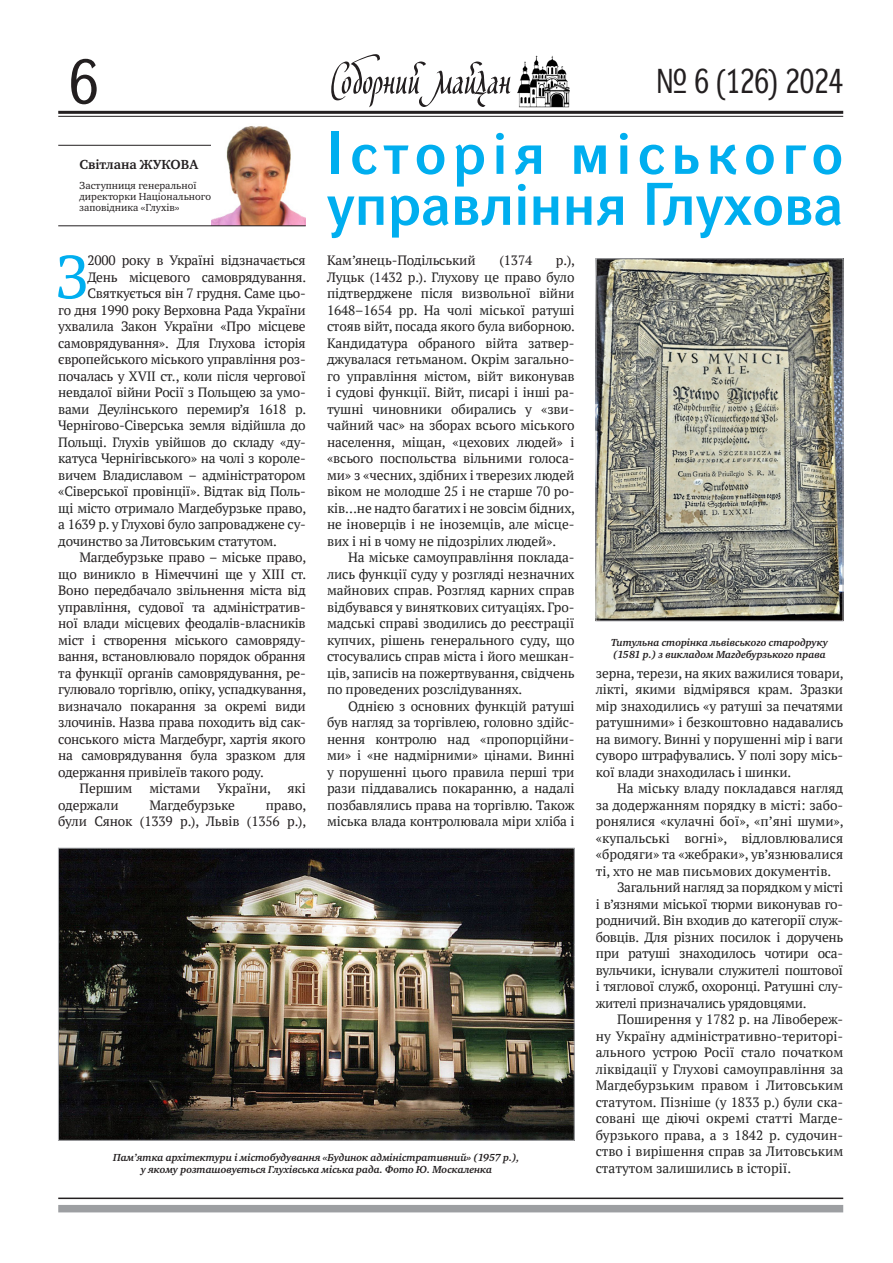
<style>
.page{position:relative;width:893px;height:1263px;background:#fff}
.page>*{position:absolute;margin:0;border:0;box-sizing:border-box;transform-origin:0 0}
.t1{font:63px "DG Pro 32";color:#231f20}
.t2{font:60.6px "PT Serif Pro";color:#00aeef}
.t3{font:60px/51px "DG Pro 43";color:#00aeef}
.t4{font:34.5px "DG Pro 32";color:#231f20;scale:.9 1}
.t5{font:13.5px/16.5px "PT Serif Pro";letter-spacing:-.02em;color:#222;text-align:justify}
.t6{font:13.5px/16.5px "PT Serif Pro";letter-spacing:-.02em;color:#231f20;text-align:justify}
.t7{font:700 13.5px "Charter";color:#231f20}
.t8{font:italic 700 10.5px "Charter";letter-spacing:-.01em;color:#231f20}
.t9{font:10.5px/11.1px "Charter";color:#231f20}
.s1{color:#231f20}
</style>
<div class="page">
<hr style="left:58px;top:111px;width:785px;height:3px;background:#231f20">
<hr style="left:58px;top:116px;width:785px;height:1px;background:#231f20">
<hr style="left:58px;top:1197px;width:785px;height:2px;background:#231f20">
<div style="left:58px;top:1205px;width:785px;height:7px;background:#9d9fa2"></div>
<svg style="left:331px;top:54px;width:179px;height:53px"></svg>
<img style="left:517px;top:55px;width:53px;height:52px">
<img style="left:598px;top:261px;width:243px;height:358px">
<div style="left:596px;top:259px;width:247px;height:362px;border:1px solid #b2b3b7"></div>
<img style="left:60px;top:850px;width:512px;height:288px">
<hr style="left:58px;top:145px;width:248px;height:1px;background:#231f20">
<img style="left:211px;top:126px;width:95px;height:100px">
<hr style="left:58px;top:226px;width:248px;height:1px;background:#231f20">
<p class="t1" style="left:69px;top:47px;width:31px">6</p>
<p class="t4" style="left:656px;top:62px;width:209px">№ 6 (126) 2024</p>
<p class="t3" style="left:327px;top:129px;width:518px">Історія міського управління Глухова</p>
<p class="t7" style="left:80px;top:157px;width:120px">Світлана ЖУКОВА</p>
<p class="t9" style="left:80px;top:180px;width:133px">Заступниця генеральної директорки Національного</p>
<p class="t9" style="left:80px;top:202px;width:101px">заповідника «Глухів»</p>
<p class="t2" style="left:55px;top:237px;width:35px">З</p>
<p class="t6" style="left:88px;top:252px;width:220px">2000 року в Україні відзначається</p>
<p class="t6" style="left:88px;top:268px;width:220px">День місцевого самоврядування.</p>
<p class="t6" style="left:88px;top:285px;width:220px">Святкується він 7 грудня. Саме цьо-</p>
<p class="t6" style="left:58px;top:301px;width:249px">го дня 1990 року Верховна Рада України</p>
<p class="t6" style="left:58px;top:318px;width:249px">ухвалила Закон України «Про місцеве</p>
<p class="t6" style="left:58px;top:334px;width:249px">самоврядування». Для Глухова історія</p>
<p class="t6" style="left:58px;top:351px;width:249px">європейського міського управління роз-</p>
<p class="t5" style="left:58px;top:367px;width:249px"><span class="s1">почалась у</span> XVII ст., коли після чергової</p>
<p class="t5" style="left:58px;top:384px;width:249px">невдалої війни Росії з Польщею за умо-</p>
<p class="t5" style="left:58px;top:400px;width:250px">вами Деулінського перемир’я 1618 р.</p>
<p class="t5" style="left:58px;top:417px;width:249px">Чернігово-Сіверська земля відійшла до</p>
<p class="t5" style="left:58px;top:433px;width:249px">Польщі. Глухів увійшов до складу «ду-</p>
<p class="t5" style="left:58px;top:450px;width:249px">катуса Чернігівського» на чолі з короле-</p>
<p class="t5" style="left:58px;top:466px;width:249px">вичем Владиславом – адміністратором</p>
<p class="t5" style="left:58px;top:483px;width:249px">«Сіверської провінції». Відтак від Поль-</p>
<p class="t5" style="left:58px;top:499px;width:250px">щі місто отримало <span class="s1">М</span>агдебурзьке право,</p>
<p class="t5" style="left:58px;top:516px;width:249px">а 1639 р. у Глухові було запроваджене су-</p>
<p class="t5" style="left:58px;top:532px;width:220px">дочинство за Литовським статутом.</p>
<p class="t6" style="left:58px;top:549px;width:250px;text-indent:21px">Магдебурзьке право – міське право, що виникло в Німеччині ще у XIII ст.<br>Воно передбачало звільнення міста від управління, судової та адміністратив&shy;ної влади місцевих феодалів-власників міст і створення міського самовряду&shy;вання, встановлювало порядок обрання та функції органів самоврядування, ре&shy;гулювало торгівлю, опіку, успадкування, визначало покарання за окремі види злочинів. Назва права походить від сак&shy;сонського міста Магдебург, хартія якого на самоврядування була зразком для одержання привілеїв такого роду.</p>
<p class="t6" style="left:80px;top:780px;width:54px">Першим</p>
<p class="t6" style="left:149px;top:780px;width:158px">містами України, які</p>
<p class="t6" style="left:58px;top:796px;width:62px">одержали</p>
<p class="t6" style="left:149px;top:796px;width:87px">Магдебурзьке</p>
<p class="t6" style="left:58px;top:796px;width:250px;text-align:right">право,<br>були Сянок (1339 р.), Львів (1356 р.),</p>
<p class="t6" style="left:327px;top:252px;width:150px">Кам’янець-Подільський</p>
<p class="t6" style="left:499px;top:252px;width:34px">(1374</p>
<p class="t5" style="left:327px;top:252px;width:250px;text-indent:229px"><span class="s1">р.), Луцьк (1432 р.).</span> Глухову це право було підтверджене після визвольної війни 1648–1654 pp. На чолі міської ратуші стояв війт, посада якого була виборною.<br>Кандидатура обраного війта затвер&shy;джувалася гетьманом. Окрім загально&shy;го управління містом, війт виконував і судові функції. Війт, писарі і інші ра&shy;тушні чиновники обирались у «зви&shy;чайний час» <span class="s1">на зборах всього міського населення, міщан, «цехових людей» і «всього поспольства вільними голоса&shy;ми» з «чесних, здібн</span>их і тверезих людей віком не молодше 25 і не старше 70 ро&shy;ків…не надто багатих і не зовсім бідних, не іноверців і не іноземців, але місце&shy;вих і ні в чому не підозрілих людей».</p>
<p class="t5" style="left:327px;top:549px;width:249px;text-indent:21px">На міське самоуправління поклада&shy;лись функції суду у розгляді незначних майнових справ. Розгляд карних справ відбувався у виняткових ситуаціях. Гро&shy;мадські справі зводились до реєстрації купчих, рішень генерального суду, що стосувались справ міста і його мешкан&shy;ців, записів на пожертвування, свідчень по проведених розслідуваннях.</p>
<p class="t5" style="left:327px;top:697px;width:249px;text-indent:21px">Однією з основних функцій ратуші був нагляд за торгівлею, головно здійс&shy;нення контролю над «пропорційни&shy;ми» і «не надмірними» цінами. Винні у порушенні цього правила перші три рази піддавались покаранню, а надалі позбавлялись права на торгівлю. Також міська влада контролювала міри хліба і</p>
<p class="t8" style="left:113px;top:1151px;width:408px">Пам’ятка архітектури і містобудування «Будинок адміністративний» (1957 р.),</p>
<p class="t8" style="left:141px;top:1163px;width:353px">у якому розташовується Глухівська міська рада. Фото Ю. Москаленка</p>
<p class="t8" style="left:611px;top:637px;width:218px">Титульна сторінка львівського стародруку</p>
<p class="t8" style="left:613px;top:649px;width:214px">(1581 р.) з викладом Магдебурзького права</p>
<p class="t5" style="left:596px;top:664px;width:250px">зерна, терези, на яких важилися товари, лікті, якими відмірявся крам. Зразки мір знаходились «у ратуші за печатями ратушними» і безкоштовно надавались на вимогу. Винні у порушенні мір і ваги суворо штрафувались. У полі зору місь&shy;кої влади знаходилась і шинки.</p>
<p class="t5" style="left:596px;top:780px;width:250px;text-indent:21px">На міську владу покладався нагляд за додержанням порядку в місті: забо&shy;ронялися «кулачні бої», «пʼяні шуми», «купальські вогні», відловлювалися «бродяги» та «жебраки», ув’язнювалися ті, хто не мав письмових документів.</p>
<p class="t5" style="left:596px;top:879px;width:249px;text-indent:21px">Загальний нагляд за порядком у місті і в’язнями міської тюрми виконував го&shy;родничий. Він входив до категорії служ&shy;бовців. Для різних посилок і доручень при ратуші знаходилось чотири оса&shy;вульчики, існували служителі поштової і тяглової служб, охоронці. Ратушні слу&shy;жителі призначались урядовцями.</p>
<p class="t5" style="left:596px;top:1011px;width:249px;text-indent:21px">Поширення у 1782 р. на Лівобереж&shy;ну Україну адміністративно-територі&shy;ального устрою Росії стало початком ліквідації у Глухові самоуправління за Магдебурзьким правом і Литовським статутом. Пізніше (у 1833 р.) були ска&shy;совані ще діючі окремі статті Магде&shy;бурзького права, а з 1842 р. судочин&shy;ство і вирішення справ за Литовським статутом залишились в історії.</p>
</div>
